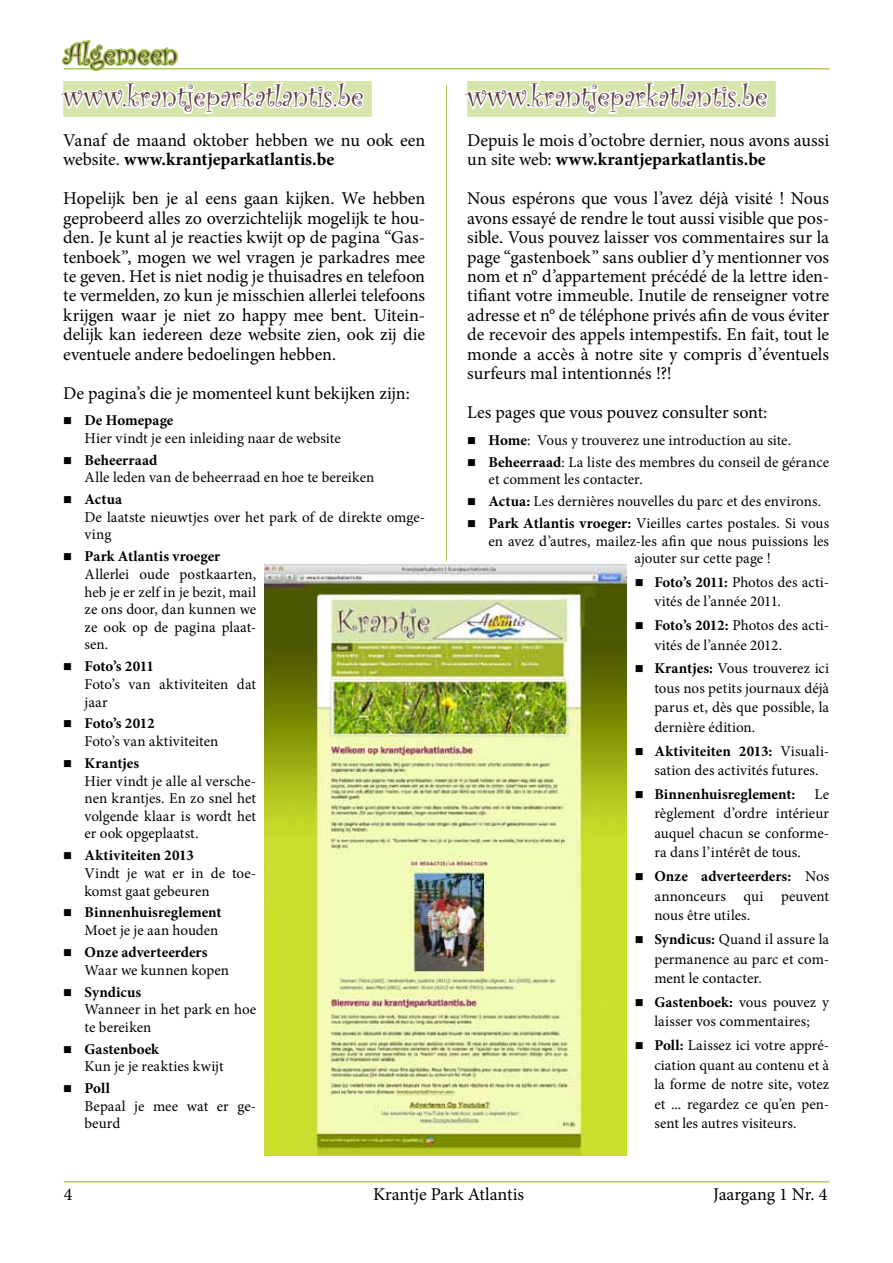
<style>
.page{position:relative;width:893px;height:1263px;background:#fff}
.page>*{position:absolute;margin:0;border:0;box-sizing:border-box;transform-origin:0 0}
.t1{font:30px/42.8px "Curlz";color:#5c373f}
.t2{font:18px/19.5px "Minion Pro";letter-spacing:-.005em;color:#000}
.t3{font:15px/17.7px "Minion Pro";color:#000}
.t4{font:700 15px/17.7px "Minion Pro";color:#000;text-align:right}
.s1{font-weight:700}
.s2{font-weight:400}
</style>
<div class="page">
<hr style="left:64px;top:1181px;width:765px;height:1px;background:#abcc59">
<hr style="left:64px;top:68px;width:765px;height:2px;background:#abcc59">
<hr style="left:446px;top:85px;width:1px;height:476px;background:#abcc59">
<svg style="left:62px;top:39px;width:304px;height:78px"></svg>
<svg style="left:467px;top:81px;width:303px;height:36px"></svg>
<img style="left:265px;top:563px;width:361px;height:592px">
<h1 class="t1" style="left:63px;top:32px;width:302px">Algemeen www.krantjeparkatlantis.be</h1>
<p class="t2" style="left:63px;top:130px;width:363px">Vanaf de maand oktober hebben we nu ook een website. <span class="s1">www.krantjeparkatlantis.be</span></p>
<p class="t2" style="left:63px;top:189px;width:363px;text-align:justify">Hopelijk ben je al eens gaan kijken. We hebben geprobeerd alles zo overzichtelijk mogelijk te hou&shy;den. Je kunt al je reacties kwijt op de pagina “Gas&shy;tenboek”, mogen we wel vragen je parkadres mee te geven. Het is niet nodig je thuisadres en telefoon te vermelden, zo kun je misschien allerlei telefoons krijgen waar je niet zo happy mee bent. Uitein&shy;delijk kan iedereen deze website zien, ook zij die eventuele andere bedoelingen hebben.</p>
<p class="t2" style="left:63px;top:384px;width:348px">De pagina’s die je momenteel kunt bekijken zijn:</p>
<p class="t3" style="left:85px;top:412px;width:258px;text-indent:-21px">■ <span class="s1">De Homepage<br></span>Hier vindt je een inleiding naar de website</p>
<p class="t3" style="left:85px;top:451px;width:291px;text-indent:-21px">■ <span class="s1">Beheerraad<br></span>Alle leden van de beheerraad en hoe te bereiken</p>
<p class="t3" style="left:85px;top:491px;width:342px;text-indent:-21px">■ <span class="s1">Actua<br></span>De laatste nieuwtjes over het park of de direkte omge&shy;ving</p>
<p class="t3" style="left:85px;top:548px;width:173px;text-indent:-21px">■ <span class="s1">Park Atlantis vroeger<br></span>Allerlei oude postkaarten, heb je er zelf in je bezit, mail ze ons door, dan kunnen we ze ook op de pagina plaat&shy;sen.</p>
<p class="t3" style="left:85px;top:658px;width:173px;text-indent:-21px">■ <span class="s1">Foto’s 2011<br></span>Foto’s van aktiviteiten dat jaar</p>
<p class="t3" style="left:85px;top:715px;width:135px;text-indent:-21px">■ <span class="s1">Foto’s 2012<br></span>Foto’s van aktiviteiten</p>
<p class="t3" style="left:85px;top:754px;width:173px;text-indent:-21px">■ <span class="s1">Krantjes<br></span>Hier vindt je alle al versche&shy;nen krantjes. En zo snel het volgende klaar is wordt het er ook opgeplaatst.</p>
<p class="t3" style="left:85px;top:847px;width:173px;text-indent:-21px">■ <span class="s1">Aktiviteiten 2013<br></span>Vindt je wat er in de toe&shy;komst gaat gebeuren</p>
<p class="t4" style="left:63px;top:904px;width:160px">■ Binnenhuisreglement<br><span class="s2">Moet je je aan houden</span></p>
<p class="t4" style="left:85px;top:943px;width:146px;text-align:left;text-indent:-21px">■ Onze adverteerders<br><span class="s2">Waar we kunnen kopen</span></p>
<p class="t3" style="left:85px;top:983px;width:173px;text-indent:-21px">■ <span class="s1">Syndicus<br></span>Wanneer in het park en hoe te bereiken</p>
<p class="t3" style="left:85px;top:1040px;width:141px;text-indent:-21px">■ <span class="s1">Gastenboek<br></span>Kun je je reakties kwijt</p>
<p class="t3" style="left:85px;top:1079px;width:173px;text-indent:-21px">■ <span class="s1">Poll<br></span>Bepaal je mee wat er ge&shy;beurd</p>
<h1 class="t1" style="left:467px;top:74px;width:302px">www.krantjeparkatlantis.be</h1>
<p class="t2" style="left:467px;top:130px;width:363px">Depuis le mois d’octobre dernier, nous avons aussi un site web: <span class="s1">www.krantjeparkatlantis.be</span></p>
<p class="t2" style="left:467px;top:189px;width:363px;text-align:justify">Nous espérons que vous l’avez déjà visité ! Nous avons essayé de rendre le tout aussi visible que pos&shy;sible. Vous pouvez laisser vos commentaires sur la page “gastenboek” sans oublier d’y mentionner vos nom et n° d’appartement précédé de la lettre iden&shy;tifiant votre immeuble. Inutile de renseigner votre adresse et n° de téléphone privés afin de vous éviter de recevoir des appels intempestifs. En fait, tout le monde a accès à notre site y compris d’éventuels surfeurs mal intentionnés !?!</p>
<p class="t2" style="left:467px;top:403px;width:302px">Les pages que vous pouvez consulter sont:</p>
<p class="t3" style="left:467px;top:431px;width:325px">■ <span class="s1">Home</span>: Vous y trouverez une introduction au site.</p>
<p class="t3" style="left:488px;top:453px;width:342px;text-indent:-21px">■ <span class="s1">Beheerraad</span>: La liste des membres du conseil de gérance et comment les contacter.</p>
<p class="t3" style="left:467px;top:492px;width:355px">■ <span class="s1">Actua:</span> Les dernières nouvelles du parc et des environs.</p>
<p class="t3" style="left:467px;top:514px;width:363px">■ <span class="s1">Park Atlantis vroeger:</span> Vieilles cartes postales. Si vous</p>
<p class="t3" style="left:488px;top:532px;width:342px">en avez d’autres, mailez-les afin que nous puissions les</p>
<p class="t3" style="left:635px;top:550px;width:138px">ajouter sur cette page !</p>
<p class="t3" style="left:654px;top:572px;width:176px;line-height:19.5px;text-indent:-20px">■ <span class="s1">Foto’s 2011:</span> Photos des acti&shy;vités de l’année 2011.</p>
<p class="t3" style="left:654px;top:616px;width:176px;line-height:19.5px;text-indent:-20px">■ <span class="s1">Foto’s 2012:</span> Photos des acti&shy;vités de l’année 2012.</p>
<p class="t3" style="left:654px;top:659px;width:176px;line-height:19.5px;text-align:justify;text-indent:-20px">■ <span class="s1">Krantjes:</span> Vous trouverez ici tous nos petits journaux déjà parus et, dès que possible, la dernière édition.</p>
<p class="t3" style="left:654px;top:741px;width:176px;line-height:19.5px;text-indent:-20px">■ <span class="s1">Aktiviteiten 2013:</span> Visuali&shy;sation des activités futures.</p>
<p class="t4" style="left:635px;top:785px;width:162px">■ Binnenhuisreglement:</p>
<p class="t3" style="left:654px;top:784px;width:176px;line-height:19.5px;text-align:justify;text-indent:160px">Le règlement d’ordre intérieur auquel chacun se conforme&shy;ra dans l’intérêt de tous.</p>
<p class="t3" style="left:654px;top:867px;width:176px;line-height:19.5px;text-align:justify;text-indent:-20px">■ <span class="s1">Onze adverteerders:</span> Nos annonceurs qui peuvent nous être utiles.</p>
<p class="t3" style="left:654px;top:929px;width:176px;line-height:19.5px;text-align:justify;text-indent:-20px">■ <span class="s1">Syndicus:</span> Quand il assure la permanence au parc et com&shy;ment le contacter.</p>
<p class="t3" style="left:635px;top:992px;width:196px;line-height:19.5px;text-align:center">■ <span class="s1">Gastenboek:</span> vous pouvez y laisser vos commentaires;</p>
<p class="t3" style="left:654px;top:1035px;width:176px;line-height:19.5px;text-align:justify;text-indent:-20px">■ <span class="s1">Poll:</span> Laissez ici votre appré&shy;ciation quant au contenu et à la forme de notre site, votez et ... regardez ce qu’en pen&shy;sent les autres visiteurs.</p>
<p class="t2" style="left:64px;top:1184px;width:10px">4</p>
<p class="t2" style="left:373px;top:1184px;width:152px">Krantje Park Atlantis</p>
<p class="t2" style="left:713px;top:1184px;width:116px">Jaargang 1 Nr. 4</p>
</div>
